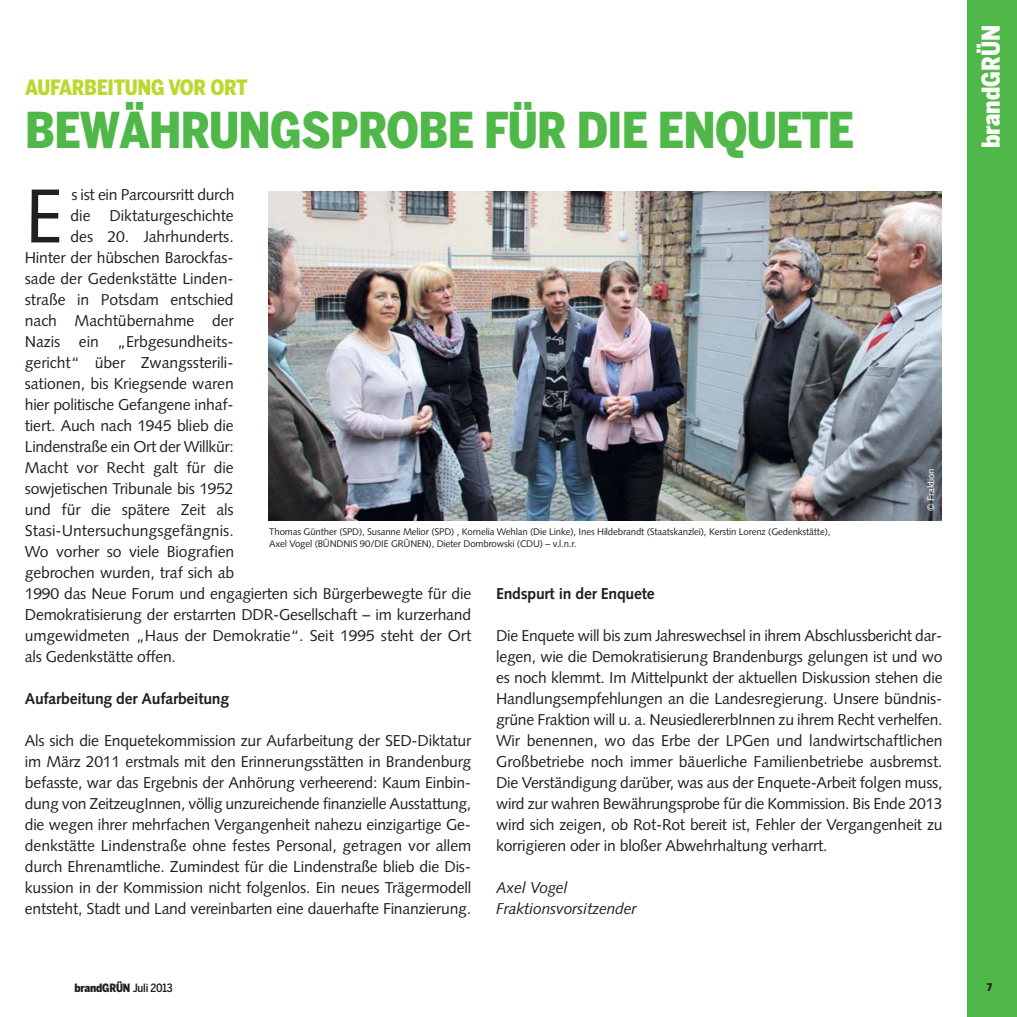
<style>
.page{position:relative;width:1017px;height:1017px;background:#fff}
.page>*{position:absolute;margin:0;border:0;box-sizing:border-box;transform-origin:0 0}
.t1{font:76.48px "Syntax";color:#231f20}
.t2{font:900 49px "Benton Sans Cond";letter-spacing:-.015em;color:#50b848}
.t3{font:900 24.5px "Benton Sans Cond";color:#fff}
.t4{font:900 21px "Benton Sans Cond";letter-spacing:-.015em;color:#bed730}
.t5{font:15.75px/21px "Syntax";letter-spacing:-.01em;color:#231f20;text-align:justify}
.t6{font:700 15.75px "Syntax";letter-spacing:-.015em;color:#231f20}
.t7{font:italic 15.75px/21px "Syntax";letter-spacing:-.015em;color:#231f20}
.t8{font:900 11.38px "Benton Sans Cond";letter-spacing:-.015em;color:#231f20}
.t9{font:9.62px/12.2px "Syntax";letter-spacing:-.015em;color:#231f20}
.t10{font:9.62px "Syntax";letter-spacing:-.015em;color:#fff}
.s1{font-weight:500}
</style>
<div class="page">
<div style="left:967px;top:0;width:50px;height:1017px;background:#50b848"></div>
<img style="left:269px;top:191px;width:673px;height:330px">
<h3 class="t4" style="left:25px;top:80px;width:224px">AUFARBEITUNG VOR ORT</h3>
<h2 class="t2" style="left:25px;top:112px;width:830px">BEWÄHRUNGSPROBE FÜR DIE ENQUETE</h2>
<h1 class="t1" style="left:25px;top:185px;width:40px">E</h1>
<p class="t5" style="left:71px;top:186px;width:165px">s ist ein Parcoursritt durch</p>
<p class="t5" style="left:71px;top:207px;width:165px">die Diktaturgeschichte</p>
<p class="t5" style="left:71px;top:228px;width:165px">des 20. Jahrhunderts.</p>
<p class="t5" style="left:25px;top:249px;width:210px">Hinter der hübschen Barockfas-</p>
<p class="t5" style="left:25px;top:270px;width:210px">sade der Gedenkstätte Linden-</p>
<p class="t5" style="left:25px;top:291px;width:210px">straße in Potsdam entschied</p>
<p class="t5" style="left:25px;top:312px;width:210px">nach Machtübernahme der</p>
<p class="t5" style="left:25px;top:333px;width:210px">Nazis ein „Erb gesund heits -</p>
<p class="t5" style="left:25px;top:354px;width:210px">gericht“ über Zwangs sterili -</p>
<p class="t5" style="left:25px;top:375px;width:210px">sationen, bis Kriegsende waren</p>
<p class="t5" style="left:25px;top:396px;width:210px">hier politische Gefangene inhaf-</p>
<p class="t5" style="left:25px;top:417px;width:210px">tiert. Auch nach 1945 blieb die</p>
<p class="t5" style="left:25px;top:438px;width:210px">Lindenstraße ein Ort der Willkür:</p>
<p class="t5" style="left:25px;top:459px;width:210px">Macht vor Recht galt für die</p>
<p class="t5" style="left:25px;top:480px;width:210px">sowjetischen Tribunale bis 1952</p>
<p class="t5" style="left:25px;top:501px;width:210px">und für die spätere Zeit als</p>
<p class="t5" style="left:25px;top:522px;width:210px">Stasi-Untersuchungsgefängnis.</p>
<p class="t5" style="left:25px;top:543px;width:211px">Wo vorher so viele Biografien</p>
<p class="t5" style="left:25px;top:564px;width:211px">gebrochen wurden, traf sich ab</p>
<p class="t5" style="left:25px;top:585px;width:448px">1990 das Neue Forum und engagierten sich Bürgerbewegte für die</p>
<p class="t5" style="left:25px;top:606px;width:448px">Demokratisierung der erstarrten DDR-Gesellschaft – im kurzerhand</p>
<p class="t5" style="left:25px;top:627px;width:448px">umgewidmeten „Haus der Demokratie“. Seit 1995 steht der Ort</p>
<p class="t5" style="left:25px;top:648px;width:153px">als Gedenkstätte offen.</p>
<p class="t6" style="left:25px;top:693px;width:206px">Aufarbeitung der Aufarbeitung</p>
<p class="t5" style="left:25px;top:732px;width:448px">Als sich die Enquetekommission zur Aufarbeitung der SED-Diktatur im März 2011 erstmals mit den Erinnerungsstätten in Brandenburg befasste, war das Ergebnis der Anhörung verheerend: Kaum Einbin&shy;dung von ZeitzeugInnen, völlig unzureichende finanzielle Ausstattung, die wegen ihrer mehrfachen Vergangenheit nahezu einzigartige Ge&shy;denkstätte Lindenstraße ohne festes Personal, getragen vor allem durch Ehrenamtliche. Zumindest für die Lindenstraße blieb die Dis&shy;kussion in der Kommission nicht folgenlos. Ein neues Trägermodell entsteht, Stadt und Land vereinbarten eine dauerhafte Finanzierung.</p>
<p class="t10" style="left:927px;top:511px;width:44px;rotate:-90deg">© Fraktion</p>
<p class="t9" style="left:269px;top:526px;width:563px">Thomas Günther (SPD), Susanne Melior (SPD) , Kornelia Wehlan (Die Linke), Ines Hildebrandt (Staatskanzlei), Kerstin Lorenz (Gedenkstätte),<br>Axel Vogel (BÜNDNIS 90/DIE GRÜNEN), Dieter Dombrowski (CDU) – v.l.n.r.</p>
<p class="t6" style="left:496px;top:588px;width:160px">Endspurt in der Enquete</p>
<p class="t5" style="left:496px;top:627px;width:448px">Die Enquete will bis zum Jahreswechsel in ihrem Abschlussbericht dar&shy;legen, wie die Demokratisierung Brandenburgs gelungen ist und wo es noch klemmt. Im Mittelpunkt der aktuellen Diskussion stehen die Handlungsempfehlungen an die Landesregierung. Unsere bündnis&shy;grüne Fraktion will u. a. NeusiedlererbInnen zu ihrem Recht verhelfen.<br>Wir benennen, wo das Erbe der LPGen und landwirtschaftlichen Großbetriebe noch immer bäuerliche Familienbetriebe ausbremst.<br>Die Verständigung darüber, was aus der Enquete-Arbeit folgen muss, wird zur wahren Bewährungsprobe für die Kommission. Bis Ende 2013 wird sich zeigen, ob Rot-Rot bereit ist, Fehler der Vergangenheit zu korrigieren oder in bloßer Abwehrhaltung verharrt.</p>
<p class="t7" style="left:496px;top:879px;width:142px">Axel Vogel<br>Fraktionsvorsitzender</p>
<h3 class="t3" style="left:982px;top:148px;width:125px;rotate:-90deg">brandGRÜN</h3>
<p class="t8" style="left:74px;top:983px;width:100px">brandGRÜN <span class="s1">Juli 2013</span></p>
<p class="t8" style="left:987px;top:983px;width:7px">7</p>
</div>
